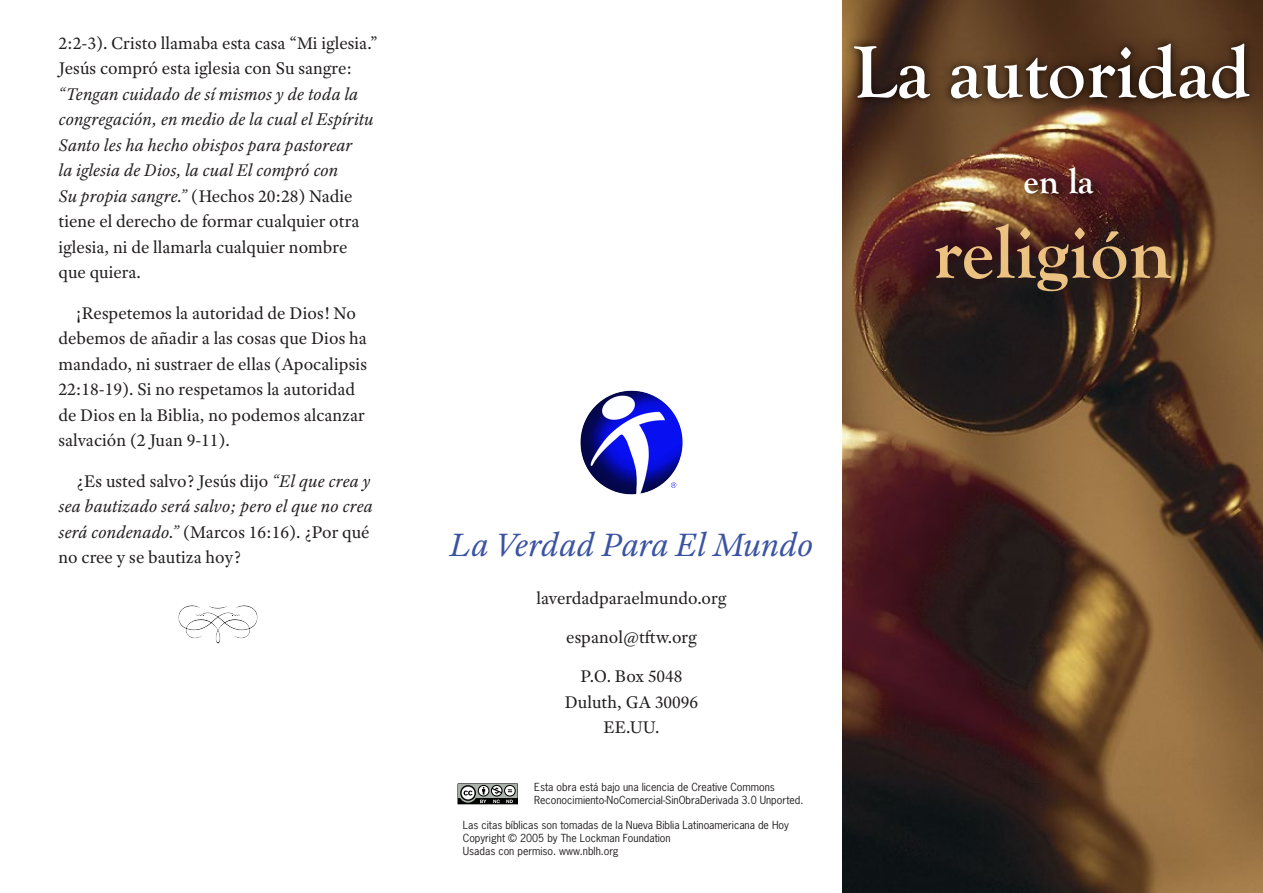
<style>
.page{position:relative;width:1263px;height:893px;background:#fff}
.page>*{position:absolute;margin:0;border:0;box-sizing:border-box;transform-origin:0 0}
.t1{font:700 76.5px "Goudy Old Style T";color:#fff}
.t2{font:700 76.5px "Goudy Old Style T";color:#ecc282}
.t3{font:700 36px "Goudy Old Style T";color:#fff}
.t4{font:italic 34.5px "Adobe Text Pro";color:#3a53a3}
.tractText{font:18px/25.5px "Adobe Text Pro";color:#231f20}
.t5{font:10.5px/12.6px "News Gothic Std";color:#231f20}
.s1{font-style:italic}
</style>
<div class="page">
<img style="left:580px;top:390px;width:103px;height:105px">
<svg style="left:457px;top:783px;width:61px;height:22px"></svg>
<img style="left:842px;top:0;width:421px;height:893px">
<img style="left:842px;top:21px;width:421px;height:109px">
<img style="left:842px;top:154px;width:421px;height:34px">
<img style="left:842px;top:188px;width:421px;height:140px">
<img style="left:178px;top:605px;width:80px;height:38px">
<p class="tractText" style="left:58px;top:30px;width:320px">2:2-3). Cristo llamaba esta casa “Mi iglesia.” Jesús compró esta iglesia con Su sangre: <span class="s1">“Tengan cuidado de sí mismos y de toda la congregación, en medio de la cual el Espíritu Santo les ha hecho obispos para pastorear<br>la iglesia de Dios, la cual El compró con<br>Su propia sangre.”</span> (Hechos 20:28) Nadie tiene el derecho de formar cualquier otra iglesia, ni de llamarla cualquier nombre que quiera.</p>
<p class="tractText" style="left:58px;top:300px;width:310px;text-indent:18px">¡Respetemos la autoridad de Dios! No debemos de añadir a las cosas que Dios ha mandado, ni sustraer de ellas (Apocalipsis 22:18-19). Si no respetamos la autoridad de Dios en la Biblia, no podemos alcanzar salvación (2 Juan 9-11).</p>
<p class="tractText" style="left:58px;top:468px;width:316px;text-indent:18px">¿Es usted salvo? Jesús dijo <span class="s1">“El que crea y sea bautizado será salvo; pero el que no crea será condenado.”</span> (Marcos 16:16). ¿Por qué no cree y se bautiza hoy?</p>
<p class="t1" style="left:853px;top:29px;width:398px">La autoridad</p>
<p class="t3" style="left:1023px;top:161px;width:71px">en la</p>
<p class="t2" style="left:933px;top:210px;width:241px">religión</p>
<p class="t4" style="left:450px;top:523px;width:365px">La Verdad Para El Mundo</p>
<p class="tractText" style="left:536px;top:585px;width:191px">laverdadparaelmundo.org</p>
<p class="tractText" style="left:566px;top:624px;width:132px">espanol@tftw.org</p>
<p class="tractText" style="left:580px;top:663px;width:104px">P.O. Box 5048</p>
<p class="tractText" style="left:565px;top:689px;width:135px">Duluth, GA 30096</p>
<p class="tractText" style="left:603px;top:714px;width:58px">EE.UU.</p>
<p class="t5" style="left:534px;top:781px;width:271px">Esta obra está bajo una licencia de Creative Commons<br>Reconocimiento-NoComercial-SinObraDerivada 3.0 Unported.</p>
<p class="t5" style="left:463px;top:819px;width:328px">Las citas bíblicas son tomadas de la Nueva Biblia Latinoamericana de Hoy</p>
<p class="t5" style="left:463px;top:831px;width:209px">Copyright © 2005 by The Lockman Foundation</p>
<p class="t5" style="left:463px;top:844px;width:157px">Usadas con permiso. www.nblh.org</p>
</div>
